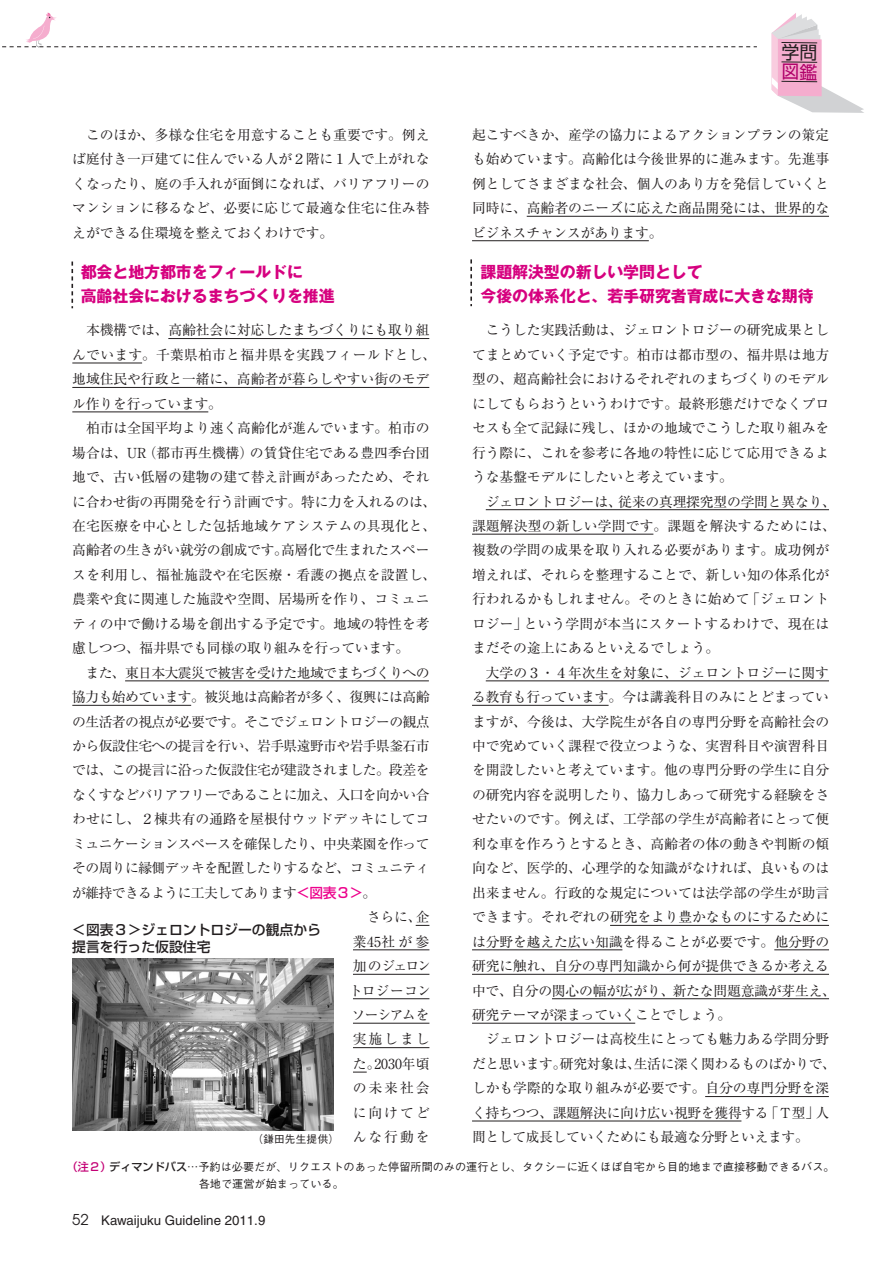
<style>
.page{position:relative;width:893px;height:1263px;background:#fff}
.page>*{position:absolute;margin:0;border:0;box-sizing:border-box;transform-origin:0 0}
.t1{font:17.85px/19.4px "Shin Go Pro";color:#231f20}
.t2{font:700 15.9px "Gothic MB101 Pro";letter-spacing:-.005em;color:#d6017f}
.t3{font:13.8px/24.5px "Ryumin Pro";letter-spacing:-.005em;color:#231f20;text-align:justify}
.t4{font:13.8px/24.5px "Ryumin Pro";letter-spacing:-.025em;color:#231f20}
.ノーマル{font:500 13.8px "Shin Go Pro";color:#231f20}
.t5{font:13.35px "Helvetica";color:#231f20}
.ノーマル-2{font:500 11.1px "Gothic BBB Pro";color:#231f20}
.ノーマル-3{font:500 10.65px "Gothic BBB Pro";letter-spacing:.025em;color:#231f20}
.s1{color:#b0016a}
.s2{font-family:"Shin Go Pro";font-weight:500;color:#ed028c}
.s3{font-family:"Shin Go Pro";color:#c30175}
.s4{font-family:"Shin Go Pro"}
.s5{font-family:"Avant Garde";font-size:14.85px}
</style>
<div class="page">
<hr style="left:168px;top:338px;width:261px;height:1px;background:#231f20">
<hr style="left:72px;top:363px;width:70px;height:1px;background:#231f20">
<hr style="left:72px;top:387px;width:357px;height:1px;background:#231f20">
<hr style="left:72px;top:412px;width:136px;height:1px;background:#231f20">
<hr style="left:125px;top:681px;width:304px;height:1px;background:#231f20">
<hr style="left:72px;top:705px;width:119px;height:1px;background:#231f20">
<svg style="left:416px;top:925px;width:13px;height:1px"></svg>
<hr style="left:353px;top:949px;width:76px;height:1px;background:#231f20">
<hr style="left:353px;top:974px;width:76px;height:1px;background:#231f20">
<hr style="left:353px;top:998px;width:76px;height:1px;background:#231f20">
<hr style="left:353px;top:1023px;width:76px;height:1px;background:#231f20">
<hr style="left:353px;top:1047px;width:76px;height:1px;background:#231f20">
<svg style="left:353px;top:1072px;width:14px;height:1px"></svg>
<hr style="left:527px;top:216px;width:302px;height:1px;background:#231f20">
<hr style="left:472px;top:240px;width:177px;height:1px;background:#231f20">
<hr style="left:486px;top:509px;width:343px;height:1px;background:#231f20">
<hr style="left:472px;top:534px;width:181px;height:1px;background:#231f20">
<hr style="left:486px;top:681px;width:343px;height:1px;background:#231f20">
<hr style="left:472px;top:705px;width:137px;height:1px;background:#231f20">
<hr style="left:610px;top:925px;width:219px;height:1px;background:#231f20">
<hr style="left:472px;top:949px;width:150px;height:1px;background:#231f20">
<hr style="left:774px;top:949px;width:55px;height:1px;background:#231f20">
<hr style="left:472px;top:974px;width:357px;height:1px;background:#231f20">
<hr style="left:552px;top:998px;width:277px;height:1px;background:#231f20">
<hr style="left:472px;top:1023px;width:163px;height:1px;background:#231f20">
<hr style="left:705px;top:1096px;width:124px;height:1px;background:#231f20">
<hr style="left:472px;top:1121px;width:269px;height:1px;background:#231f20">
<svg style="left:772px;top:13px;width:92px;height:100px"></svg>
<hr style="left:781px;top:42px;width:36px;height:1px;background:#231f20">
<hr style="left:781px;top:62px;width:36px;height:1px;background:#231f20">
<hr style="left:781px;top:81px;width:36px;height:1px;background:#231f20">
<svg style="left:2px;top:13px;width:755px;height:35px"></svg>
<img style="left:72px;top:959px;width:262px;height:171px">
<svg style="left:470px;top:259px;width:2px;height:47px"></svg>
<svg style="left:71px;top:261px;width:2px;height:47px"></svg>
<p class="t1" style="left:781px;top:40px;width:38px">学問<span class="s1">図鑑</span></p>
<p class="t3" style="left:72px;top:121px;width:359px">　このほか、多様な住宅を用意することも重要です。例えば庭付き一戸建てに住んでいる人が２階に１人で上がれなくなったり、庭の手入れが面倒になれば、バリアフリーのマンションに移るなど、必要に応じて最適な住宅に住み替えができる住環境を整えておくわけです。</p>
<p class="t2" style="left:81px;top:258px;width:224px">都会と地方都市をフィールドに</p>
<p class="t2" style="left:81px;top:283px;width:255px">高齢社会におけるまちづくりを推進</p>
<p class="t3" style="left:72px;top:317px;width:365px;text-align:left">　本機構では、高齢社会に対応したまちづくりにも取り組んでいます。千葉県柏市と福井県を実践フィールドとし、地域住民や行政と一緒に、高齢者が暮らしやすい街のモデル作りを行っています。</p>
<p class="t3" style="left:72px;top:415px;width:366px;text-align:left">　柏市は全国平均より速く高齢化が進んでいます。柏市の場合は、UR（都市再生機構）の賃貸住宅である豊四季台団地で、古い低層の建物の建て替え計画があったため、それに合わせ街の再開発を行う計画です。特に力を入れるのは、在宅医療を中心とした包括地域ケアシステムの具現化と、高齢者の生きがい就労の創成です。高層化で生まれたスペースを利用し、福祉施設や在宅医療・看護の拠点を設置し、農業や食に関連した施設や空間、居場所を作り、コミュニティの中で働ける場を創出する予定です。地域の特性を考慮しつつ、福井県でも同様の取り組みを行っています。</p>
<p class="t3" style="left:72px;top:659px;width:359px">　また、東日本大震災で被害を受けた地域でまちづくりへの協力も始めています。被災地は高齢者が多く、復興には高齢の生活者の視点が必要です。そこでジェロントロジーの観点から仮設住宅への提言を行い、岩手県遠野市や岩手県釜石市では、この提言に沿った仮設住宅が建設されました。段差をなくすなどバリアフリーであることに加え、入口を向かい合わせにし、２棟共有の通路を屋根付ウッドデッキにしてコミュニケーションスペースを確保したり、中央菜園を作ってその周りに縁側デッキを配置したりするなど、コミュニティが維持できるように工夫してあります<span class="s2">＜図表３＞</span>。</p>
<p class="t3" style="left:349px;top:904px;width:83px">　さらに、企業45社が参加のジェロントロジーコンソーシアムを実施しました。2030年頃の未来社会に向けてどんな行動を</p>
<p class="t3" style="left:472px;top:121px;width:359px">起こすべきか、産学の協力によるアクションプランの策定も始めています。高齢化は今後世界的に進みます。先進事例としてさまざまな社会、個人のあり方を発信していくと同時に、高齢者のニーズに応えた商品開発には、世界的なビジネスチャンスがあります。</p>
<p class="t2" style="left:480px;top:258px;width:224px">課題解決型の新しい学問として</p>
<p class="t2" style="left:480px;top:283px;width:335px">今後の体系化と、若手研究者育成に大きな期待</p>
<p class="t3" style="left:472px;top:317px;width:359px">　こうした実践活動は、ジェロントロジーの研究成果としてまとめていく予定です。柏市は都市型の、福井県は地方型の、超高齢社会におけるそれぞれのまちづくりのモデルにしてもらおうというわけです。最終形態だけでなくプロセスも全て記録に残し、ほかの地域でこうした取り組みを行う際に、これを参考に各地の特性に応じて応用できるような基盤モデルにしたいと考えています。</p>
<p class="t3" style="left:472px;top:488px;width:366px;text-align:left;text-indent:14px">ジェロントロジーは、従来の真理探究型の学問と異なり、課題解決型の新しい学問です。課題を解決するためには、複数の学問の成果を取り入れる必要があります。成功例が増えれば、それらを整理することで、新しい知の体系化が行われるかもしれません。そのときに始めて「ジェロントロジー」という学問が本当にスタートするわけで、現在はまだその途上にあるといえるでしょう。</p>
<p class="t3" style="left:472px;top:659px;width:366px;text-align:left;text-indent:14px">大学の３・４年次生を対象に、ジェロントロジーに関する教育も行っています。今は講義科目のみにとどまっていますが、今後は、大学院生が各自の専門分野を高齢社会の中で究めていく課程で役立つような、実習科目や演習科目を開設したいと考えています。他の専門分野の学生に自分の研究内容を説明したり、協力しあって研究する経験をさせたいのです。例えば、工学部の学生が高齢者にとって便利な車を作ろうとするとき、高齢者の体の動きや判断の傾向など、医学的、心理学的な知識がなければ、良いものは出来ません。行政的な規定については法学部の学生が助言できます。それぞれの研究をより豊かなものにするためには分野を越えた広い知識を得ることが必要です。他分野の研究に触れ、自分の専門知識から何が提供できるか考える中で、自分の関心の幅が広がり、新たな問題意識が芽生え、研究テーマが深まっていくことでしょう。</p>
<p class="t4" style="left:472px;top:1026px;width:366px">　ジェロントロジーは高校生にとっても魅力ある学問分野だと思います。研究対象は、生活に深く関わるものばかりで、しかも学際的な取り組みが必要です。自分の専門分野を深く持ちつつ、課題解決に向け広い視野を獲得する「Ｔ型」人間として成長していくためにも最適な分野といえます。</p>
<p class="ノーマル" style="left:72px;top:918px;width:250px">＜図表３＞ジェロントロジーの観点から</p>
<p class="ノーマル" style="left:72px;top:935px;width:140px">提言を行った仮設住宅</p>
<p class="ノーマル-3" style="left:253px;top:1131px;width:88px">（鎌田先生提供）</p>
<p class="ノーマル-2" style="left:67px;top:1158px;width:769px"><span class="s3">（注２）</span><span class="s4">ディマンドバス</span>…予約は必要だが、リクエストのあった停留所間のみの運行とし、タクシーに近くほぼ自宅から目的地まで直接移動できるバス。</p>
<p class="ノーマル-2" style="left:72px;top:1175px;width:273px">　　　　　　　　　　　 各地で運営が始まっている。</p>
<p class="t5" style="left:72px;top:1212px;width:195px"><span class="s5">52</span> Kawaijuku Guideline 2011.9</p>
</div>
